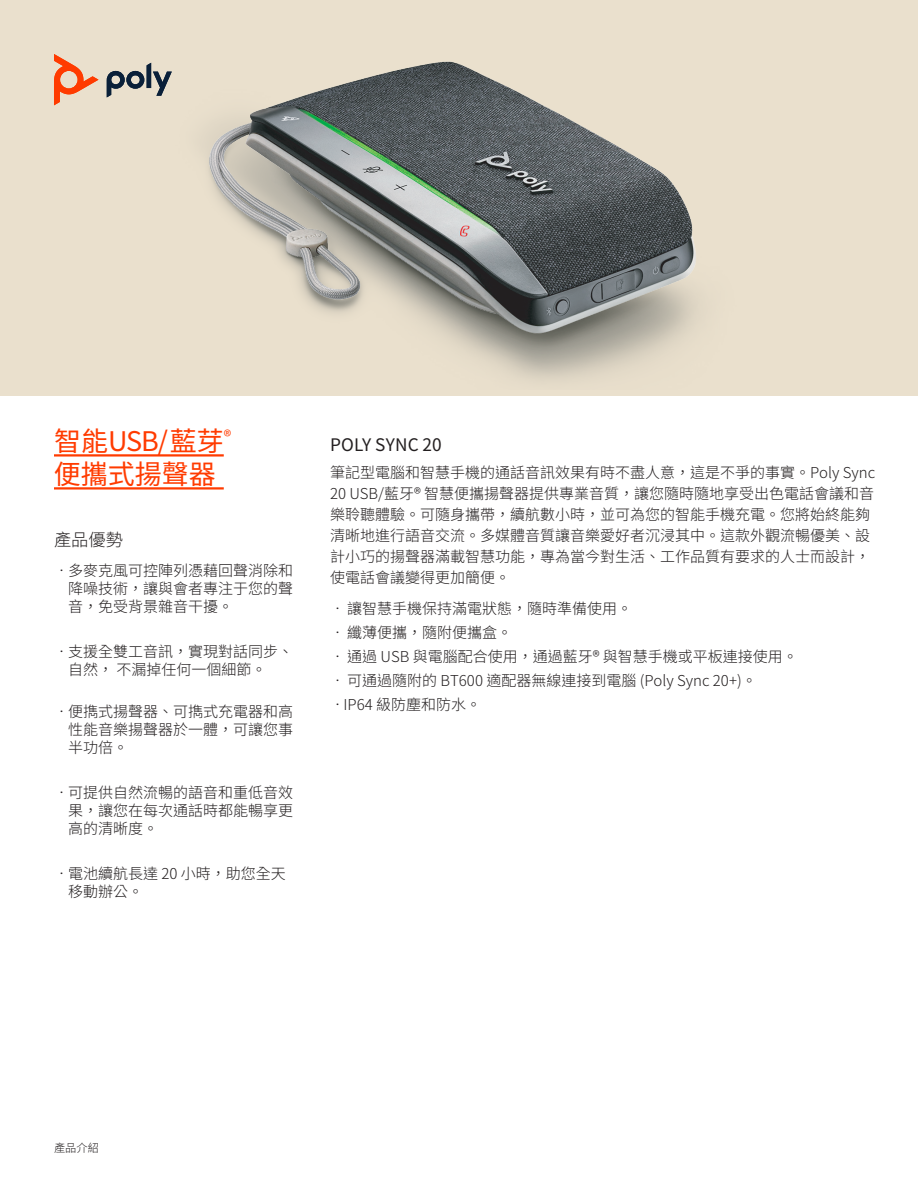
<style>
.page{position:relative;width:918px;height:1188px;background:#fff}
.page>*{position:absolute;margin:0;border:0;box-sizing:border-box;transform-origin:0 0}
.t1{font:27px/33px "Noto Sans CJ Ktc";color:#ff3b00}
.t2{font:17.25px "Noto Sans CJ Ktc";letter-spacing:.01em;color:#231f20}
.t3{font:300 17.25px "Noto Sans CJ Ktc";color:#231f20}
.t4{font:300 15px/18px "Noto Sans CJ Ktc";color:#231f20}
.t5{font:300 11.25px "Noto Sans CJ Ktc";color:#231f20}
</style>
<div class="page">
<div style="left:0;top:0;width:918px;height:395px;background:#eae0cd"></div>
<svg style="left:107px;top:63px;width:62px;height:34px"></svg>
<svg style="left:54px;top:54px;width:44px;height:51px"></svg>
<hr style="left:54px;top:454px;width:170px;height:3px;background:#ff3b00">
<hr style="left:54px;top:487px;width:170px;height:3px;background:#ff3b00">
<img style="left:205px;top:61px;width:497px;height:335px">
<h1 class="t1" style="left:54px;top:425px;width:179px">智能 USB/藍芽<sup>®</sup>便攜式揚聲器</h1>
<p class="t3" style="left:54px;top:530px;width:70px">產品優勢</p>
<p class="t4" style="left:68px;top:562px;width:226px;text-align:justify;text-indent:-14px">•多麥克風可控陣列憑藉回聲消除和降噪技術，讓與會者專注于您的聲音，免受背景雜音干擾。</p>
<p class="t4" style="left:68px;top:643px;width:226px;text-indent:-14px">•支援全雙工音訊，實現對話同步、自然， 不漏掉任何一個細節。</p>
<p class="t4" style="left:68px;top:703px;width:226px;text-align:justify;text-indent:-14px">•便擕式揚聲器、可擕式充電器和高性能音樂揚聲器於一體，可讓您事半功倍。</p>
<p class="t4" style="left:68px;top:784px;width:226px;text-align:justify;text-indent:-14px">•可提供自然流暢的語音和重低音效果，讓您在每次通話時都能暢享更高的清晰度。</p>
<p class="t4" style="left:68px;top:865px;width:219px;text-indent:-14px">•電池續航長達 20 小時，助您全天移動辦公。</p>
<p class="t2" style="left:330px;top:435px;width:113px">POLY SYNC 20</p>
<p class="t4" style="left:330px;top:462px;width:547px;line-height:21px">筆記型電腦和智慧手機的通話音訊效果有時不盡人意，這是不爭的事實。Poly Sync 20 USB/藍牙® 智慧便攜揚聲器提供專業音質，讓您隨時隨地享受出色電話會議和音樂聆聽體驗。可隨身攜帶，續航數小時，並可為您的智能手機充電。您將始終能夠清晰地進行語音交流。多媒體音質讓音樂愛好者沉浸其中。這款外觀流暢優美、設計小巧的揚聲器滿載智慧功能，專為當今對生活、工作品質有要求的人士而設計，使電話會議變得更加簡便。</p>
<p class="t4" style="left:330px;top:600px;width:304px">•讓智慧手機保持滿電狀態，隨時準備使用。</p>
<p class="t4" style="left:330px;top:624px;width:184px">•纖薄便攜，隨附便攜盒。</p>
<p class="t4" style="left:330px;top:648px;width:469px">•通過 USB 與電腦配合使用，通過藍牙® 與智慧手機或平板連接使用。</p>
<p class="t4" style="left:330px;top:672px;width:428px">•可通過隨附的 BT600 適配器無線連接到電腦 (Poly Sync 20+)。</p>
<p class="t4" style="left:330px;top:696px;width:153px">•IP64 級防塵和防水。</p>
<p class="t5" style="left:54px;top:1141px;width:46px">產品介紹</p>
</div>
